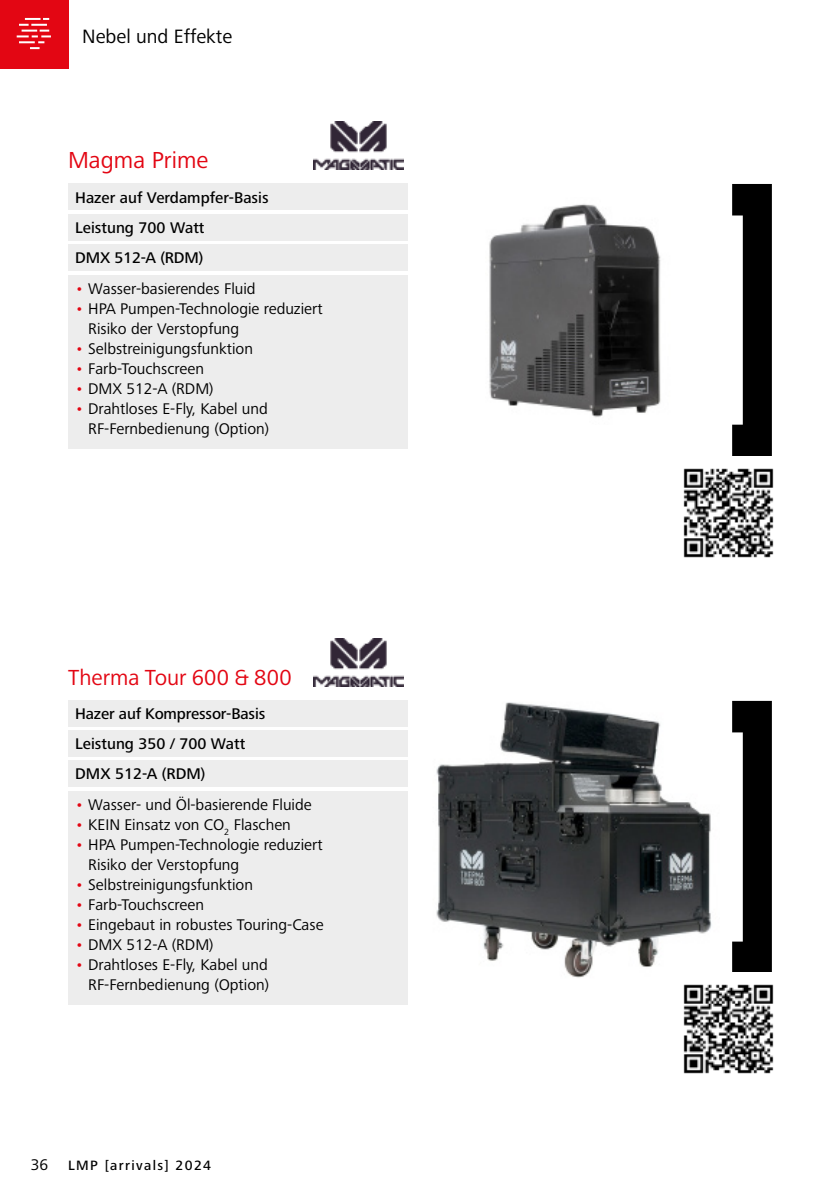
<style>
.page{position:relative;width:840px;height:1191px;background:#fff}
.page>*{position:absolute;margin:0;border:0;box-sizing:border-box;transform-origin:0 0}
.t1{font:24px "Frutiger Next Pro";color:#e30613}
.t2{font:22.6px "Frutiger Next Pro";letter-spacing:.005em;color:#e30613}
.t3{font:20px "Frutiger Next Pro";color:#000}
.t4{font:16px/20px "Frutiger Next Pro";color:#000}
.t5{font:500 16px/30.2px "Frutiger Next Pro";color:#000}
.t6{font:500 14px "Frutiger Next Pro";letter-spacing:.1em;color:#000}
.s1{color:#e30613}
</style>
<div class="page">
<img style="left:436px;top:702px;width:276px;height:276px">
<div style="left:68px;top:760px;width:340px;height:27px;background:#ededed"></div>
<div style="left:68px;top:730px;width:340px;height:26px;background:#ededed"></div>
<div style="left:68px;top:700px;width:340px;height:26px;background:#ededed"></div>
<div style="left:0;top:0;width:68px;height:68px;background:#e30613"></div>
<svg style="left:732px;top:184px;width:39px;height:272px"></svg>
<div style="left:68px;top:791px;width:340px;height:213px;background:#ededed"></div>
<svg style="left:732px;top:701px;width:39px;height:271px"></svg>
<svg style="left:17px;top:18px;width:34px;height:31px"></svg>
<img style="left:489px;top:204px;width:172px;height:214px">
<div style="left:68px;top:245px;width:340px;height:26px;background:#ededed"></div>
<div style="left:68px;top:184px;width:340px;height:26px;background:#ededed"></div>
<div style="left:68px;top:214px;width:340px;height:26px;background:#ededed"></div>
<div style="left:68px;top:275px;width:340px;height:173px;background:#ededed"></div>
<img style="left:313px;top:122px;width:90px;height:47px">
<img style="left:313px;top:638px;width:90px;height:48px">
<img style="left:683px;top:468px;width:91px;height:90px">
<img style="left:671px;top:972px;width:103px;height:102px">
<p class="t3" style="left:82px;top:24px;width:151px">Nebel und Effekte</p>
<h1 class="t1" style="left:68px;top:147px;width:142px">Magma Prime</h1>
<p class="t5" style="left:75px;top:182px;width:195px">Hazer auf Verdampfer-Basis<br>Leistung 700 Watt<br>DMX 512-A (RDM)</p>
<p class="t4" style="left:75px;top:278px;width:182px"><span class="s1">•</span> Wasser-basierendes Fluid</p>
<p class="t4" style="left:88px;top:298px;width:236px;text-indent:-13px"><span class="s1">•</span> HPA Pumpen-Technologie reduziert<br>Risiko der Verstopfung</p>
<p class="t4" style="left:75px;top:338px;width:179px"><span class="s1">•</span> Selbstreinigungsfunktion</p>
<p class="t4" style="left:75px;top:358px;width:130px"><span class="s1">•</span> Farb-Touchscreen</p>
<p class="t4" style="left:75px;top:378px;width:140px"><span class="s1">•</span> DMX 512-A (RDM)</p>
<p class="t4" style="left:75px;top:398px;width:195px;text-align:right"><span class="s1">•</span> Drahtloses E-Fly, Kabel und<br>RF-Fernbedienung (Option)</p>
<h2 class="t2" style="left:68px;top:665px;width:225px">Therma Tour 600 &amp; 800</h2>
<p class="t5" style="left:75px;top:698px;width:191px">Hazer auf Kompressor-Basis<br>Leistung 350 / 700 Watt<br>DMX 512-A (RDM)</p>
<p class="t4" style="left:75px;top:794px;width:238px"><span class="s1">•</span> Wasser- und Öl-basierende Fluide</p>
<p class="t4" style="left:75px;top:814px;width:217px"><span class="s1">•</span> KEIN Einsatz von CO<sub>2</sub> Flaschen</p>
<p class="t4" style="left:88px;top:834px;width:236px;text-indent:-13px"><span class="s1">•</span> HPA Pumpen-Technologie reduziert<br>Risiko der Verstopfung</p>
<p class="t4" style="left:75px;top:874px;width:179px"><span class="s1">•</span> Selbstreinigungsfunktion</p>
<p class="t4" style="left:75px;top:894px;width:130px"><span class="s1">•</span> Farb-Touchscreen</p>
<p class="t4" style="left:75px;top:914px;width:250px"><span class="s1">•</span> Eingebaut in robustes Touring-Case</p>
<p class="t4" style="left:75px;top:934px;width:140px"><span class="s1">•</span> DMX 512-A (RDM)</p>
<p class="t4" style="left:75px;top:954px;width:195px;text-align:right"><span class="s1">•</span> Drahtloses E-Fly, Kabel und<br>RF-Fernbedienung (Option)</p>
<p class="t4" style="left:31px;top:1154px;width:19px">36</p>
<p class="t6" style="left:68px;top:1157px;width:144px">LMP [arrivals] 2024</p>
</div>
